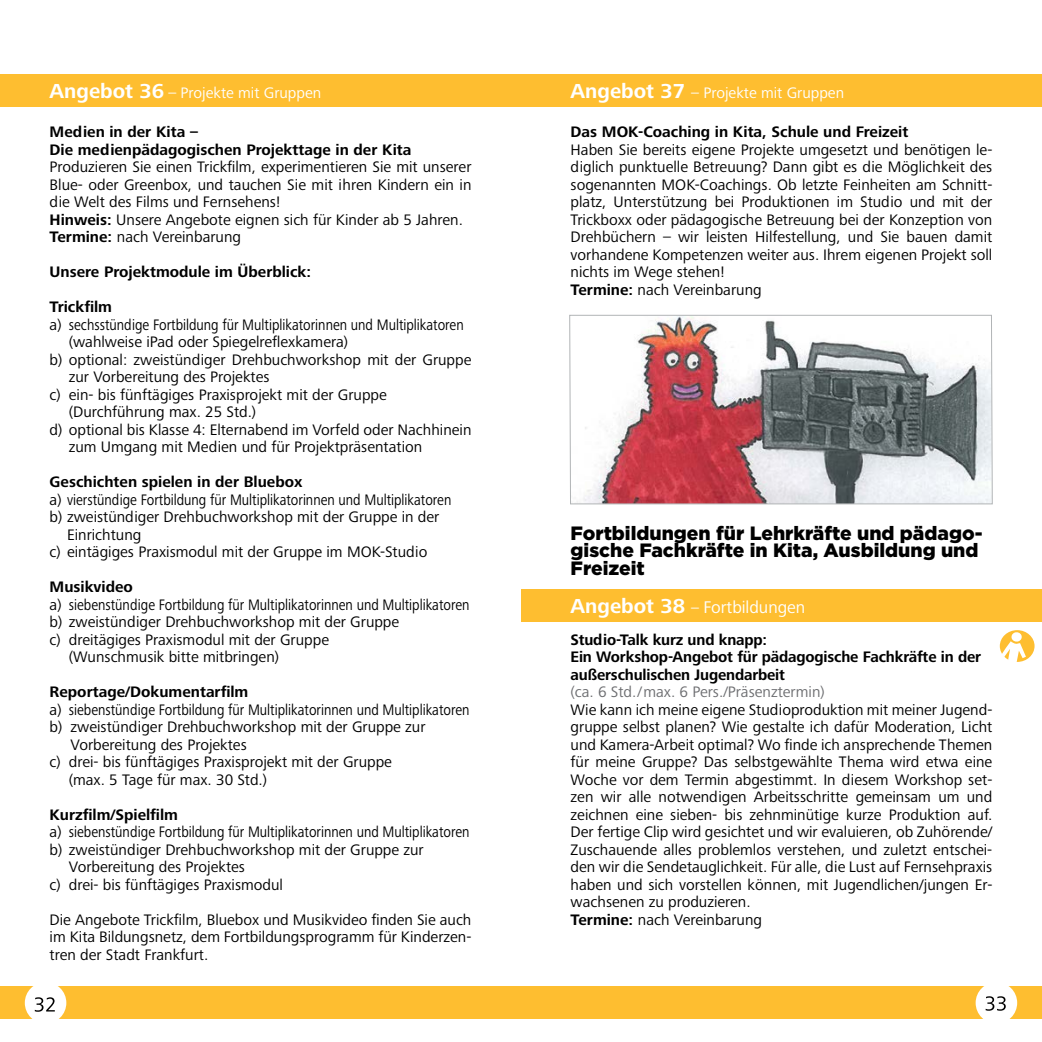
<style>
.page{position:relative;width:1042px;height:1042px;background:#fff}
.page>*{position:absolute;margin:0;border:0;box-sizing:border-box;transform-origin:0 0}
.t1{font:900 19.25px/17.5px "Gotham";color:#000}
.t2{font:17.5px "Frutiger Next Pro";color:#fff}
.t3{font:15.75px/17.5px "Frutiger Next Pro";color:#000}
.t4{font:700 15.75px/17.5px "Frutiger Next Pro";color:#000}
.t5{font:15.75px "Frutiger Next Pro";color:#fff}
.t6{font:15.75px "Frutiger Next Pro";color:#6d6e71}
.s1{font-weight:700;font-size:21px}
.s2{font-weight:700}
.s3{font-size:15.75px}
</style>
<div class="page">
<div style="left:0;top:986px;width:1042px;height:33px;background:#febe30"></div>
<div style="left:25px;top:982px;width:41px;height:41px;background:#fff;border-radius:50%"></div>
<div style="left:975px;top:982px;width:42px;height:41px;background:#fff;border-radius:50%"></div>
<svg style="left:35px;top:997px;width:20px;height:15px"></svg>
<svg style="left:985px;top:996px;width:21px;height:14px"></svg>
<div style="left:521px;top:74px;width:521px;height:33px;background:#febe30"></div>
<div style="left:521px;top:589px;width:521px;height:33px;background:#febe30"></div>
<div style="left:0;top:74px;width:521px;height:33px;background:#febe30"></div>
<svg style="left:569px;top:315px;width:423px;height:189px"></svg>
<div style="left:1000px;top:630px;width:34px;height:32px;background:#febe30;border-radius:50%"></div>
<svg style="left:1000px;top:631px;width:26px;height:31px"></svg>
<p class="t5" style="left:50px;top:84px;width:273px"><span class="s1">Angebot 36</span> – Projekte mit Gruppen</p>
<p class="t4" style="left:50px;top:123px;width:363px">Medien in der Kita –<br>Die medienpädagogischen Projekttage in der Kita</p>
<p class="t3" style="left:50px;top:158px;width:423px">Produzieren Sie einen Trickfilm, experimentieren Sie mit unserer Blue- oder Greenbox, und tauchen Sie mit ihren Kindern ein in die Welt des Films und Fernsehens!<br><span class="s2">Hinweis:</span> Unsere Angebote eignen sich für Kinder ab 5 Jahren.<br><span class="s2">Termine:</span> nach Vereinbarung</p>
<p class="t4" style="left:50px;top:263px;width:263px">Unsere Projektmodule im Überblick:</p>
<p class="t4" style="left:50px;top:298px;width:64px">Trickfilm</p>
<p class="t3" style="left:50px;top:316px;width:416px">a) sechsstündige Fortbildung für Multiplikatorinnen und Multiplikatoren</p>
<p class="t3" style="left:69px;top:333px;width:281px">(wahlweise iPad oder Spiegelreflexkamera)</p>
<p class="t3" style="left:50px;top:351px;width:423px">b) optional: zweistündiger Drehbuchworkshop mit der Gruppe</p>
<p class="t3" style="left:69px;top:368px;width:202px">zur Vorbereitung des Projektes</p>
<p class="t3" style="left:50px;top:386px;width:339px">c) ein- bis fünftägiges Praxisprojekt mit der Gruppe</p>
<p class="t3" style="left:69px;top:403px;width:189px">(Durchführung max. 25 Std.)</p>
<p class="t3" style="left:50px;top:421px;width:423px">d) optional bis Klasse 4: Elternabend im Vorfeld oder Nachhinein</p>
<p class="t3" style="left:69px;top:438px;width:355px">zum Umgang mit Medien und für Projektpräsentation</p>
<p class="t4" style="left:50px;top:473px;width:254px">Geschichten spielen in der Bluebox</p>
<p class="t3" style="left:50px;top:491px;width:403px">a) vierstündige Fortbildung für Multiplikatorinnen und Multiplikatoren</p>
<p class="t3" style="left:50px;top:508px;width:391px">b) zweistündiger Drehbuchworkshop mit der Gruppe in der</p>
<p class="t3" style="left:67px;top:526px;width:76px">Einrichtung</p>
<p class="t3" style="left:50px;top:543px;width:379px">c) eintägiges Praxismodul mit der Gruppe im MOK-Studio</p>
<p class="t4" style="left:50px;top:578px;width:85px">Musikvideo</p>
<p class="t3" style="left:50px;top:596px;width:421px">a) siebenstündige Fortbildung für Multiplikatorinnen und Multiplikatoren</p>
<p class="t3" style="left:50px;top:613px;width:351px">b) zweistündiger Drehbuchworkshop mit der Gruppe</p>
<p class="t3" style="left:50px;top:631px;width:281px">c) dreitägiges Praxismodul mit der Gruppe</p>
<p class="t3" style="left:69px;top:648px;width:212px">(Wunschmusik bitte mitbringen)</p>
<p class="t4" style="left:50px;top:683px;width:200px">Reportage/Dokumentarfilm</p>
<p class="t3" style="left:50px;top:701px;width:421px">a) siebenstündige Fortbildung für Multiplikatorinnen und Multiplikatoren</p>
<p class="t3" style="left:50px;top:718px;width:377px">b) zweistündiger Drehbuchworkshop mit der Gruppe zur</p>
<p class="t3" style="left:71px;top:736px;width:178px">Vorbereitung des Projektes</p>
<p class="t3" style="left:50px;top:753px;width:344px">c) drei- bis fünftägiges Praxisprojekt mit der Gruppe</p>
<p class="t3" style="left:69px;top:771px;width:200px">(max. 5 Tage für max. 30 Std.)</p>
<p class="t4" style="left:50px;top:806px;width:130px">Kurzfilm/Spielfilm</p>
<p class="t3" style="left:50px;top:823px;width:421px">a) siebenstündige Fortbildung für Multiplikatorinnen und Multiplikatoren</p>
<p class="t3" style="left:50px;top:841px;width:376px">b) zweistündiger Drehbuchworkshop mit der Gruppe zur</p>
<p class="t3" style="left:69px;top:858px;width:178px">Vorbereitung des Projektes</p>
<p class="t3" style="left:50px;top:876px;width:235px">c) drei- bis fünftägiges Praxismodul</p>
<p class="t3" style="left:50px;top:911px;width:423px;text-align:justify">Die Angebote Trickfilm, Bluebox und Musikvideo finden Sie auch im Kita Bildungsnetz, dem Fortbildungsprogramm für Kinderzen&shy;tren der Stadt Frankfurt.</p>
<p class="t5" style="left:570px;top:84px;width:275px"><span class="s1">Angebot 37</span> – Projekte mit Gruppen</p>
<p class="t4" style="left:570px;top:123px;width:339px">Das MOK-Coaching in Kita, Schule und Freizeit</p>
<p class="t3" style="left:570px;top:141px;width:423px">Haben Sie bereits eigene Projekte umgesetzt und benötigen le&shy;diglich punktuelle Betreuung? Dann gibt es die Möglichkeit des sogenannten MOK-Coachings. Ob letzte Feinheiten am Schnitt&shy;platz, Unterstützung bei Produktionen im Studio und mit der Trickboxx oder pädagogische Betreuung bei der Konzeption von Drehbüchern – wir leisten Hilfestellung, und Sie bauen damit vorhandene Kompetenzen weiter aus. Ihrem eigenen Projekt soll nichts im Wege stehen!<br><span class="s2">Termine:</span> nach Vereinbarung</p>
<p class="t1" style="left:570px;top:524px;width:413px">Fortbildungen für Lehrkräfte und pädago&shy;gische Fachkräfte in Kita, Ausbildung und<br>Freizeit</p>
<p class="t2" style="left:570px;top:597px;width:236px"><span class="s1">Angebot 38</span> <span class="s3">–</span> Fortbildungen</p>
<p class="t4" style="left:570px;top:631px;width:412px">Studio-Talk kurz und knapp:<br>Ein Workshop-Angebot für pädagogische Fachkräfte in der außerschulischen Jugendarbeit</p>
<p class="t6" style="left:570px;top:683px;width:256px">(ca. 6 Std./max. 6 Pers./Präsenztermin)</p>
<p class="t3" style="left:570px;top:701px;width:423px">Wie kann ich meine eigene Studioproduktion mit meiner Jugend&shy;gruppe selbst planen? Wie gestalte ich dafür Moderation, Licht und Kamera-Arbeit optimal? Wo finde ich ansprechende Themen für meine Gruppe? Das selbstgewählte Thema wird etwa eine Woche vor dem Termin abgestimmt. In diesem Workshop set&shy;zen wir alle notwendigen Arbeitsschritte gemeinsam um und zeichnen eine sieben- bis zehnminütige kurze Produktion auf.<br>Der fertige Clip wird gesichtet und wir evaluieren, ob Zuhörende/ Zuschauende alles problemlos verstehen, und zuletzt entschei&shy;den wir die Sendetauglichkeit. Für alle, die Lust auf Fernsehpraxis haben und sich vorstellen können, mit Jugendlichen/jungen Er&shy;wachsenen zu produzieren.<br><span class="s2">Termine:</span> nach Vereinbarung</p>
</div>
